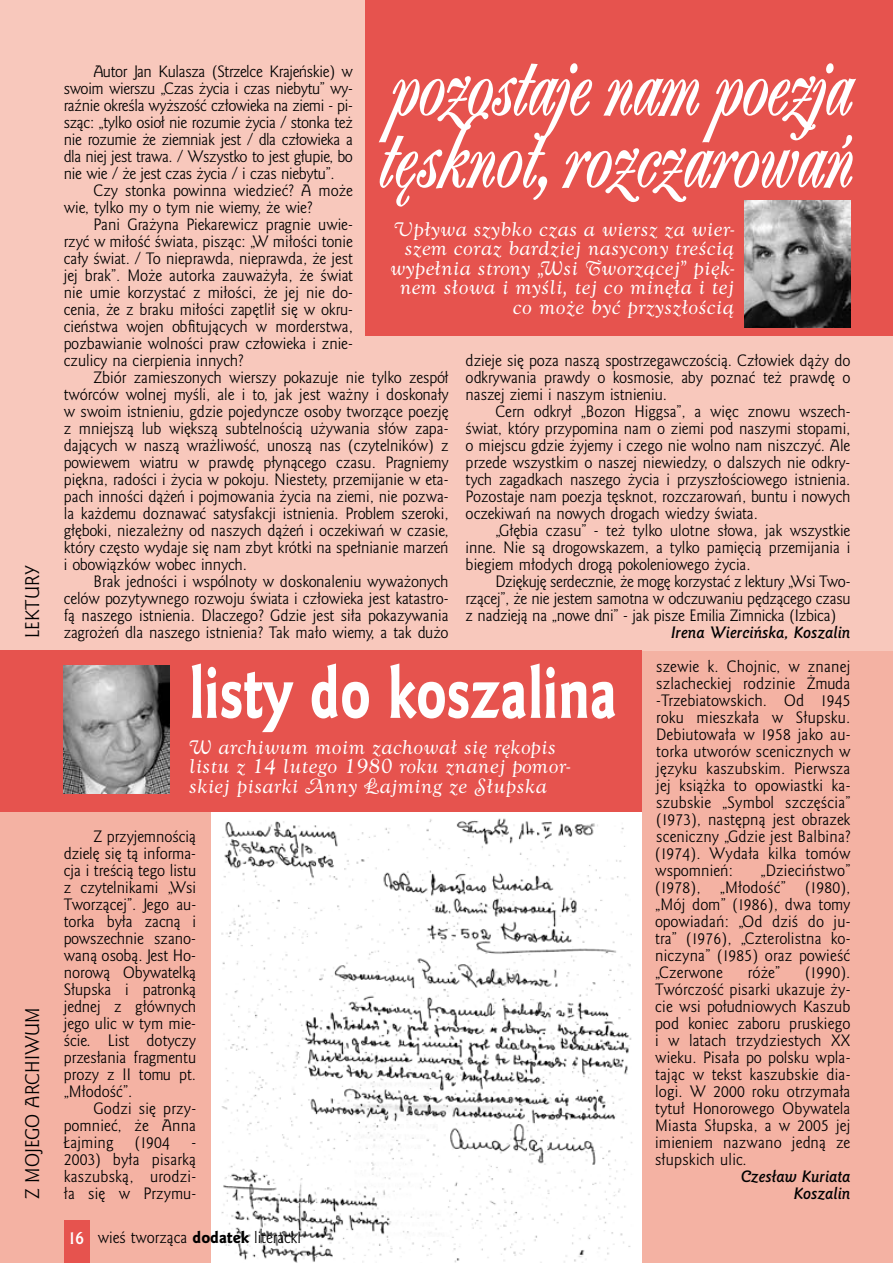
<style>
.page{position:relative;width:893px;height:1263px;background:#fff}
.page>*{position:absolute;margin:0;border:0;box-sizing:border-box;transform-origin:0 0}
.t1{font:700 103.2px "Ailanthus EFN";color:#fff;scale:.77 1}
.t2{font:700 103.2px "Ailanthus EFN";color:#fff;scale:.76 1}
.t3{font:66.3px "Goldy EFN Heavy";color:#fff;scale:.77 1}
.t4{font:18px/19.5px "Goldy Swash EFN";letter-spacing:.02em;color:#fff;text-align:right}
.t5{font:18px "Goldy EFN";color:#000}
.t6{font:15px/17px "Goldy EFN";color:#000;text-align:justify}
.t7{font:italic 700 15px "Goldy EFN";color:#000}
.s1{font-weight:700;font-size:16.5px;color:#fff}
.s2{font-family:"Goldy EFN Heavy"}
</style>
<div class="page">
<div style="left:0;top:651px;width:893px;height:612px;background:#f4b2a3"></div>
<div style="left:0;top:0;width:893px;height:651px;background:#f8c8bc"></div>
<div style="left:0;top:651px;width:641px;height:161px;background:#e6534e"></div>
<img style="left:64px;top:665px;width:106px;height:128px">
<div style="left:366px;top:0;width:527px;height:336px;background:#e6534e"></div>
<img style="left:212px;top:812px;width:429px;height:451px">
<img style="left:744px;top:200px;width:106px;height:128px">
<div style="left:64px;top:1220px;width:25px;height:43px;background:#e6534e"></div>
<p class="t5" style="left:22px;top:638px;width:74px;rotate:-90deg">Lektury</p>
<p class="t5" style="left:22px;top:1199px;width:192px;rotate:-90deg">Z mojego archiwum</p>
<h1 class="t2" style="left:389px;top:24px;width:609px">pozostaje nam poezja</h1>
<p class="t6" style="left:64px;top:63px;width:291px;text-indent:30px">Autor Jan Kulasza (Strzelce Krajeńskie) w swoim wierszu „Czas życia i czas niebytu” wy&shy;raźnie określa wyższość człowieka na ziemi - pi&shy;sząc: „tylko osioł nie rozumie życia / stonka też nie rozumie że ziemniak jest / dla człowieka a dla niej jest trawa. / Wszystko to jest głupie, bo nie wie / że jest czas życia / i czas niebytu”.</p>
<p class="t6" style="left:64px;top:182px;width:291px;text-indent:30px">Czy stonka powinna wiedzieć? A może wie, tylko my o tym nie wiemy, że wie?</p>
<p class="t6" style="left:64px;top:216px;width:291px;text-indent:30px">Pani Grażyna Piekarewicz pragnie uwie&shy;rzyć w miłość świata, pisząc: „W miłości tonie cały świat. / To nieprawda, nieprawda, że jest jej brak”. Może autorka zauważyła, że świat nie umie korzystać z miłości, że jej nie do&shy;cenia, że z braku miłości zapętlił się w okru&shy;cieństwa wojen obfitujących w morderstwa, pozbawianie wolności praw człowieka i znie&shy;czulicy na cierpienia innych?</p>
<p class="t6" style="left:64px;top:369px;width:386px;text-indent:30px">Zbiór zamieszonych wierszy pokazuje nie tylko zespół twórców wolnej myśli, ale i to, jak jest ważny i doskonały w swoim istnieniu, gdzie pojedyncze osoby tworzące poezję z mniejszą lub większą subtelnością używania słów zapa&shy;dających w naszą wrażliwość, unoszą nas (czytelników) z powiewem wiatru w prawdę płynącego czasu. Pragniemy piękna, radości i życia w pokoju. Niestety, przemijanie w eta&shy;pach inności dążeń i pojmowania życia na ziemi, nie pozwa&shy;la każdemu doznawać satysfakcji istnienia. Problem szeroki, głęboki, niezależny od naszych dążeń i oczekiwań w czasie, który często wydaje się nam zbyt krótki na spełnianie marzeń i obowiązków wobec innych.</p>
<p class="t6" style="left:64px;top:573px;width:386px;text-indent:30px">Brak jedności i wspólnoty w doskonaleniu wyważonych celów pozytywnego rozwoju świata i człowieka jest katastro&shy;fą naszego istnienia. Dlaczego? Gdzie jest siła pokazywania zagrożeń dla naszego istnienia? Tak mało wiemy, a tak dużo</p>
<h1 class="t1" style="left:376px;top:96px;width:618px">tęsknot, rozczarowań</h1>
<p class="t4" style="left:390px;top:220px;width:345px">Upływa szybko czas a wiersz za wier&shy;szem coraz bardziej nasycony treścią wypełnia strony „Wsi Tworzącej” pięk&shy;nem słowa i myśli, tej co minęła i tej co może być przyszłością</p>
<p class="t6" style="left:466px;top:352px;width:386px">dzieje się poza naszą spostrzegawczością. Człowiek dąży do odkrywania prawdy o kosmosie, aby poznać też prawdę o naszej ziemi i naszym istnieniu.</p>
<p class="t6" style="left:466px;top:403px;width:386px;text-indent:30px">Cern odkrył „Bozon H iggsa”, a więc znowu wszech&shy;świat, który przypomina nam o ziemi pod naszymi stopami, o miejscu gdzie żyjemy i czego nie wolno nam niszczyć. Ale przede wszystkim o naszej niewiedzy, o dalszych nie odkry&shy;tych zagadkach naszego życia i przyszłościowego istnienia.<br>Pozostaje nam poezja tęsknot, rozczarowań, buntu i nowych oczekiwań na nowych drogach wiedzy świata.</p>
<p class="t6" style="left:466px;top:522px;width:386px;text-indent:30px">„Głębia czasu” - też tylko ulotne słowa, jak wszystkie inne. Nie są drogowskazem, a tylko pamięcią przemijania i biegiem młodych drogą pokoleniowego życia.</p>
<p class="t6" style="left:466px;top:573px;width:386px;text-indent:30px">Dziękuję serdecznie, że mogę korzystać z lektury „Wsi Two&shy;rzącej”, że nie jestem samotna w odczuwaniu pędzącego czasu z nadzieją na „nowe dni” - jak pisze Emilia Zimnicka (Izbica)</p>
<p class="t7" style="left:671px;top:624px;width:181px">Irena Wiercińska, Koszalin</p>
<h2 class="t3" style="left:189px;top:651px;width:557px">listy do koszalina</h2>
<p class="t4" style="left:189px;top:738px;width:382px;text-align:left">W archiwum moim zachował się rękopis listu z 14 lutego 1980 roku znanej pomor&shy;skiej pisarki Anny Łajming ze Słupska</p>
<p class="t6" style="left:64px;top:828px;width:134px;text-indent:30px">Z przyjemnością dzielę się tą informa&shy;cja i treścią tego listu z czytelnikami „Wsi Tworzącej”. Jego au&shy;torka była zacną i powszechnie szano&shy;waną osobą. Jest H o&shy;norową Obywatelką Słupska i patronką jednej z głównych jego ulic w tym mie&shy;ście. List dotyczy przesłania fragmentu prozy z II tomu pt. „Młodość”.</p>
<p class="t6" style="left:64px;top:1101px;width:134px;text-indent:30px">Godzi się przy&shy;pomnieć, że Anna Łajming</p>
<p class="t6" style="left:135px;top:1135px;width:37px">(1904</p>
<p class="t6" style="left:64px;top:1135px;width:134px;text-indent:128px">- 2003) była pisarką kaszubską, urodzi&shy;ła się w Przymu-</p>
<p class="t6" style="left:69px;top:1230px;width:234px"><span class="s1">16</span> wieś tworząca <span class="s2">dodatek</span> literacki</p>
<p class="t6" style="left:655px;top:658px;width:197px">szewie k. Chojnic, w znanej szlacheckiej rodzinie Żmuda -Trzebiatowskich. Od 1945 roku mieszkała w Słupsku.<br>Debiutowała w 1958 jako au&shy;torka utworów scenicznych w języku kaszubskim. Pierwsza jej książka to opowiastki ka&shy;szubskie „Symbol szczęścia” (1973), następną jest obrazek sceniczny „Gdzie jest Balbina? (1974). Wydała kilka tomów wspomnień:</p>
<p class="t6" style="left:761px;top:862px;width:91px">„Dzieciństwo”</p>
<p class="t6" style="left:655px;top:880px;width:47px">(1978),</p>
<p class="t6" style="left:720px;top:880px;width:68px">„Młodość”</p>
<p class="t6" style="left:655px;top:880px;width:197px;text-indent:150px">(1980), „Mój dom” (1986), dwa tomy opowiadań: „Od dziś do ju&shy;tra” (1976), „Czterolistna ko&shy;niczyna” (1985) oraz powieść „Czerwone</p>
<p class="t6" style="left:748px;top:965px;width:34px">róże”</p>
<p class="t6" style="left:655px;top:965px;width:197px;text-indent:150px">(1990).<br>Twórczość pisarki ukazuje ży&shy;cie wsi południowych Kaszub pod koniec zaboru pruskiego i w latach trzydziestych XX wieku. Pisała po polsku wpla&shy;tając w tekst kaszubskie dia&shy;logi. W 2000 roku otrzymała tytuł H onorowego Obywatela Miasta Słupska, a w 2005 jej imieniem nazwano jedną ze słupskich ulic.</p>
<p class="t7" style="left:741px;top:1168px;width:111px">Czesław Kuriata</p>
<p class="t7" style="left:794px;top:1185px;width:58px">Koszalin</p>
</div>
